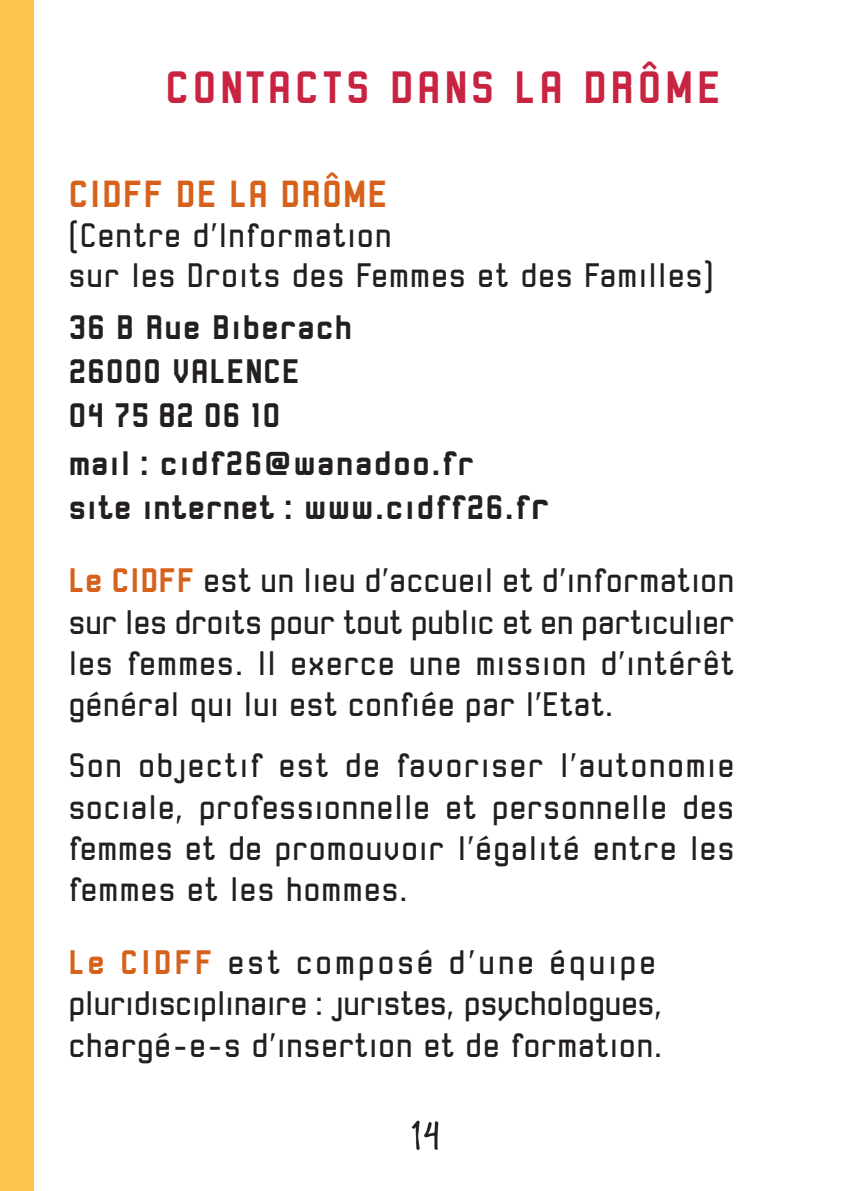
<style>
.page{position:relative;width:851px;height:1191px;background:#fff}
.page>*{position:absolute;margin:0;border:0;box-sizing:border-box;transform-origin:0 0}
.t1{font:700 48px "Robust ICG";letter-spacing:.05em;color:#c82340}
.t2{font:700 40px "Robust ICG";color:#d6611b}
.t3{font:40px "Handage AOE";color:#231f20}
.t4{font:36px/41.2px "Robust ICG";color:#231f20}
.t5{font:700 36px/44px "Robust ICG";color:#231f20}
.s1{font-size:48px}
.s2{font-size:40px}
.s3{font-weight:700;color:#d6611b}
</style>
<div class="page">
<div style="left:0;top:0;width:34px;height:1191px;background:#fec34d"></div>
<h1 class="t1" style="left:165px;top:71px;width:558px">CONTACTS DANS LA DRÔME</h1>
<p class="t2" style="left:68px;top:181px;width:321px">CIDFF DE LA DRÔME</p>
<p class="t4" style="left:68px;top:218px;width:647px;line-height:40px">(Centre d’Information<br>sur les Droits des Femmes et des Familles)</p>
<p class="t5" style="left:68px;top:308px;width:286px">36 B Rue Biberach<br>26000 VALENCE<br>04 75 82 06 10</p>
<p class="t5" style="left:68px;top:444px;width:483px">mail : cidf26<span class="s1">@</span>wanadoo.fr<br>site internet : www.cidff26.f<span class="s2">r</span></p>
<p class="t4" style="left:68px;top:563px;width:668px;text-align:justify"><span class="s3">Le CIDFF</span> est un lieu d’accueil et d’information sur les droits pour tout public et en particulier les femmes. Il exerce une mission d’intérêt général qui lui est confiée par l’Etat.</p>
<p class="t4" style="left:68px;top:748px;width:668px;text-align:justify">Son objectif est de favoriser l’autonomie sociale, professionnelle et personnelle des femmes et de promouvoir l’égalité entre les femmes et les hommes.</p>
<p class="t4" style="left:68px;top:945px;width:596px"><span class="s3">Le CIDFF</span> est composé d’une équipe pluridisciplinaire : juristes, psychologues, chargé-e-s d’insertion et de formation.</p>
<p class="t3" style="left:412px;top:1111px;width:28px">14</p>
</div>
